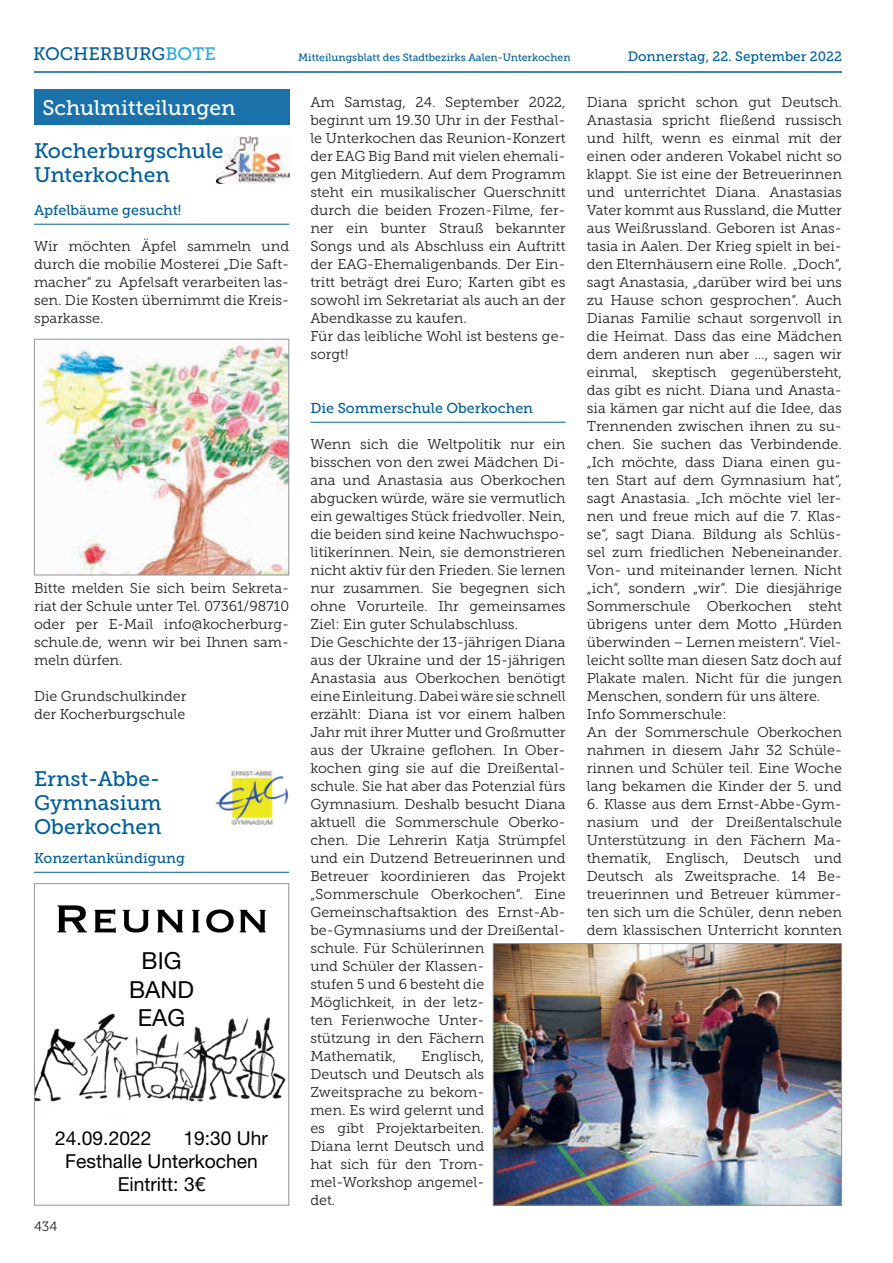
<style>
.page{position:relative;width:893px;height:1263px;background:#fff}
.page>*{position:absolute;margin:0;border:0;box-sizing:border-box;transform-origin:0 0}
.t1{font:51.3px "Copperplate";color:#000}
.t2{font:23.55px/28.2px "Helvetica Neue";color:#000;text-align:center}
.t3{font:21px/24px "Museo Slab 500";color:#005e9a}
.t4{font:21px "Museo Slab 500";color:#fff}
.t5{font:19.2px "Helvetica Neue";color:#000}
.t6{font:18px "Museo Slab 500";color:#005e9a}
.t7{font:14.25px/18px "Museo Slab 300";color:#231f20;text-align:justify}
.t8{font:14.25px "Museo Slab 500";color:#005e9a}
.t9{font:13.5px "Museo Slab 500";color:#005e9a}
.t10{font:13.5px "Museo Slab 300";color:#231f20}
.t11{font:10.5px "Museo Slab 500";color:#005e9a}
.s1{color:#24aae1}
</style>
<div class="page">
<hr style="left:34px;top:71px;width:808px;height:2px;background:#005e9a">
<hr style="left:34px;top:224px;width:255px;height:1px;background:#005e9a">
<hr style="left:34px;top:872px;width:255px;height:1px;background:#005e9a">
<hr style="left:310px;top:422px;width:256px;height:1px;background:#005e9a">
<div style="left:34px;top:89px;width:255px;height:36px;background:#1b72aa"></div>
<img style="left:216px;top:136px;width:73px;height:48px">
<img style="left:216px;top:771px;width:73px;height:54px">
<img style="left:36px;top:341px;width:251px;height:232px">
<div style="left:34px;top:339px;width:255px;height:236px;border:1px solid #939598"></div>
<img style="left:36px;top:1013px;width:250px;height:89px">
<div style="left:34px;top:883px;width:255px;height:322px;border:1px solid #939598"></div>
<img style="left:495px;top:945px;width:345px;height:258px">
<div style="left:493px;top:943px;width:349px;height:262px;border:1px solid #939598"></div>
<p class="t6" style="left:33px;top:44px;width:184px">KOCHERBURG<span class="s1">BOTE</span></p>
<p class="t11" style="left:298px;top:51px;width:274px">Mitteilungsblatt des Stadtbezirks Aalen-Unterkochen</p>
<p class="t9" style="left:628px;top:49px;width:216px">Donnerstag, 22. September 2022</p>
<h3 class="t4" style="left:43px;top:96px;width:195px">Schulmitteilungen</h3>
<h3 class="t3" style="left:34px;top:139px;width:191px">Kocherburgschule<br>Unterkochen</h3>
<p class="t8" style="left:34px;top:202px;width:149px">Apfelbäume gesucht!</p>
<p class="t7" style="left:34px;top:237px;width:257px">Wir möchten Äpfel sammeln und durch die mobilie Mosterei „Die Saft&shy;macher“ zu Apfelsaft verarbeiten las&shy;sen. Die Kosten übernimmt die Kreis&shy;sparkasse.</p>
<p class="t7" style="left:34px;top:579px;width:257px">Bitte melden Sie sich beim Sekreta&shy;riat der Schule unter Tel. 07361/98710 oder per E-Mail info@kocherburg&shy;schule.de, wenn wir bei Ihnen sam&shy;meln dürfen.</p>
<p class="t7" style="left:34px;top:687px;width:154px">Die Grundschulkinder der Kocherburgschule</p>
<h3 class="t3" style="left:34px;top:767px;width:129px;text-align:justify">Ernst-Abbe-Gymnasium Oberkochen</h3>
<p class="t8" style="left:34px;top:850px;width:152px">Konzertankündigung</p>
<h1 class="t1" style="left:53px;top:885px;width:218px">Reunion</h1>
<h2 class="t2" style="left:129px;top:948px;width:66px">BIG<br>BAND<br>EAG</h2>
<h3 class="t5" style="left:55px;top:1124px;width:98px">24.09.2022</h3>
<h3 class="t5" style="left:184px;top:1124px;width:86px">19:30 Uhr</h3>
<h3 class="t5" style="left:65px;top:1147px;width:194px">Festhalle Unterkochen</h3>
<h3 class="t5" style="left:118px;top:1170px;width:89px">Eintritt: 3€</h3>
<p class="t10" style="left:34px;top:1218px;width:25px">434</p>
<p class="t7" style="left:310px;top:93px;width:257px;text-align:left">Am Samstag, 24. September 2022, beginnt um 19.30 Uhr in der Festhal&shy;le Unterkochen das Reunion-Konzert der EAG Big Band mit vielen ehemali&shy;gen Mitgliedern. Auf dem Programm steht ein musikalischer Querschnitt durch die beiden Frozen-Filme, fer&shy;ner ein bunter Strauß bekannter<br>Songs und als Abschluss ein Auftritt der EAG-Ehemaligenbands. Der Ein&shy;tritt beträgt drei Euro; Karten gibt es sowohl im Sekretariat als auch an der<br>Abendkasse zu kaufen.<br>Für das leibliche Wohl ist bestens ge&shy;sorgt!</p>
<p class="t8" style="left:310px;top:400px;width:224px">Die Sommerschule Oberkochen</p>
<p class="t7" style="left:310px;top:435px;width:257px;text-align:left">Wenn sich die Weltpolitik nur ein bisschen von den zwei Mädchen Di&shy;ana und Anastasia aus Oberkochen abgucken würde, wäre sie vermutlich ein gewaltiges Stück friedvoller. Nein, die beiden sind keine Nachwuchspo&shy;litikerinnen. Nein, sie demonstrieren nicht aktiv für den Frieden. Sie lernen nur zusammen. Sie begegnen sich ohne Vorurteile. Ihr gemeinsames Ziel: Ein guter Schulabschluss.<br>Die Geschichte der 13-jährigen Diana aus der Ukraine und der 15-jährigen Anastasia aus Oberkochen benötigt eine Einleitung. Dabei wäre sie schnell erzählt: Diana ist vor einem halben Jahr mit ihrer Mutter und Großmutter aus der Ukraine geflohen. In Ober&shy;kochen ging sie auf die Dreißental&shy;schule. Sie hat aber das Potenzial fürs Gymnasium. Deshalb besucht Diana aktuell die Sommerschule Oberko&shy;chen. Die Lehrerin Katja Strümpfel und ein Dutzend Betreuerinnen und Betreuer koordinieren das Projekt „Sommerschule Oberkochen“. Eine Gemeinschaftsaktion des Ernst-Ab&shy;be-Gymnasiums und der Dreißental&shy;schule. Für Schülerinnen<br>und Schüler der Klassen-<br>stufen 5 und 6 besteht die Möglichkeit, in der letz-<br>ten Ferienwoche Unter-<br>stützung in den Fächern Mathematik,</p>
<p class="t7" style="left:310px;top:1047px;width:175px;text-indent:111px">Englisch, Deutsch und Deutsch als Zweitsprache zu bekom&shy;men. Es wird gelernt und es gibt Projektarbeiten.<br>Diana lernt Deutsch und hat sich für den Trom&shy;mel-Workshop angemel&shy;det.</p>
<p class="t7" style="left:587px;top:93px;width:257px;text-align:left">Diana spricht schon gut Deutsch.<br>Anastasia spricht fließend russisch und hilft, wenn es einmal mit der einen oder anderen Vokabel nicht so klappt. Sie ist eine der Betreuerinnen und unterrichtet Diana. Anastasias Vater kommt aus Russland, die Mutter aus Weißrussland. Geboren ist Anas&shy;tasia in Aalen. Der Krieg spielt in bei&shy;den Elternhäusern eine Rolle. „Doch“, sagt Anastasia, „darüber wird bei uns zu Hause schon gesprochen“. Auch Dianas Familie schaut sorgenvoll in die Heimat. Dass das eine Mädchen dem anderen nun aber …, sagen wir einmal, skeptisch gegenübersteht, das gibt es nicht. Diana und Anasta&shy;sia kämen gar nicht auf die Idee, das Trennenden zwischen ihnen zu su&shy;chen. Sie suchen das Verbindende. „Ich möchte, dass Diana einen gu&shy;ten Start auf dem Gymnasium hat“, sagt Anastasia. „Ich möchte viel ler&shy;nen und freue mich auf die 7. Klas&shy;se“, sagt Diana. Bildung als Schlüs&shy;sel zum friedlichen Nebeneinander.<br>Von- und miteinander lernen. Nicht „ich“, sondern „wir“. Die diesjährige Sommerschule Oberkochen steht übrigens unter dem Motto „Hürden überwinden – Lernen meistern“. Viel&shy;leicht sollte man diesen Satz doch auf Plakate malen. Nicht für die jungen Menschen, sondern für uns ältere.<br>Info Sommerschule:<br>An der Sommerschule Oberkochen nahmen in diesem Jahr 32 Schüle&shy;rinnen und Schüler teil. Eine Woche lang bekamen die Kinder der 5. und</p>
<p class="t7" style="left:587px;top:795px;width:257px">6. Klasse aus dem Ernst-Abbe-Gym&shy;nasium und der Dreißentalschule Unterstützung in den Fächern Ma&shy;thematik, Englisch, Deutsch und Deutsch als Zweitsprache. 14 Be&shy;treuerinnen und Betreuer kümmer&shy;ten sich um die Schüler, denn neben dem klassischen Unterricht konnten</p>
</div>
